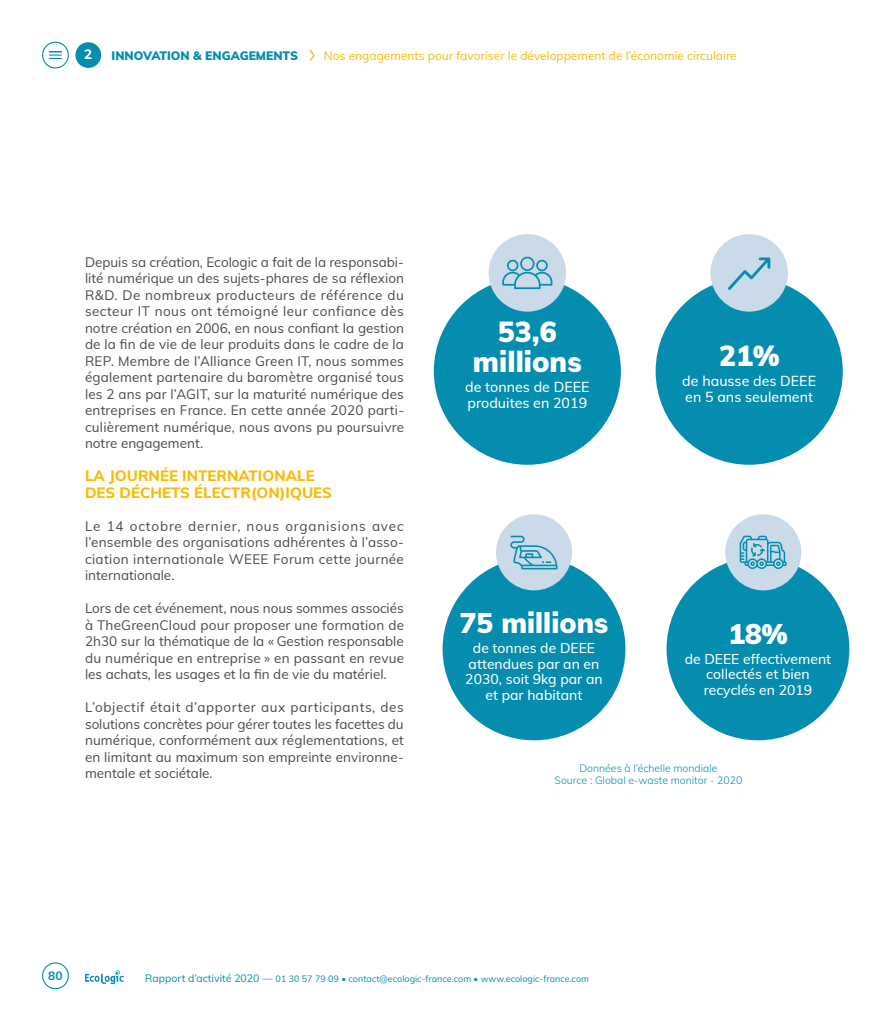
<style>
.page{position:relative;width:893px;height:1021px;background:#fff}
.page>*{position:absolute;margin:0;border:0;box-sizing:border-box;transform-origin:0 0}
.t1{font:900 28.35px/30px "Muli";color:#fff;text-align:center}
.t2{font:900 27.9px "Muli";color:#fff}
.t3{font:800 15px/16.5px "Muli";color:#faba05}
.t4{font:500 14.25px/15.9px "Muli";color:#fff}
.t5{font:500 13.95px/15.8px "Muli";color:#fff;text-align:center}
.t6{font:13.5px/16.5px "Muli";letter-spacing:.005em;color:#4a4a49;text-align:justify}
.t7{font:800 13.5px "Muli";color:#fff}
.t8{font:12px "Muli";color:#faba05}
.t9{font:900 12px "Muli";color:#058db0}
.t10{font:700 12px "Muli";color:#058db0}
.t11{font:300 10.5px/12px "Muli";color:#058db0;text-align:center}
.t12{font:9px "Muli";color:#058db0}
.s1{font-size:10.5px}
</style>
<div class="page">
<div style="left:75px;top:42px;width:26px;height:26px;background:#058db0;border-radius:50%"></div>
<svg style="left:85px;top:970px;width:39px;height:14px"></svg>
<div style="left:42px;top:962px;width:27px;height:27px;border:1px solid #058db0;border-radius:50%"></div>
<svg style="left:309px;top:50px;width:6px;height:11px"></svg>
<div style="left:42px;top:42px;width:27px;height:26px;border:1px solid #058db0;border-radius:50%"></div>
<svg style="left:49px;top:51px;width:13px;height:8px"></svg>
<div style="left:443px;top:557px;width:182px;height:183px;background:#058db0;border-radius:50%"></div>
<div style="left:496px;top:514px;width:76px;height:76px;background:#cadae8;border-radius:50%"></div>
<svg style="left:510px;top:535px;width:48px;height:34px"></svg>
<div style="left:666px;top:557px;width:183px;height:183px;background:#058db0;border-radius:50%"></div>
<div style="left:725px;top:514px;width:76px;height:76px;background:#cadae8;border-radius:50%"></div>
<svg style="left:740px;top:535px;width:47px;height:34px"></svg>
<div style="left:434px;top:277px;width:187px;height:188px;background:#058db0;border-radius:50%"></div>
<div style="left:489px;top:234px;width:77px;height:77px;background:#cadae8;border-radius:50%"></div>
<svg style="left:502px;top:257px;width:50px;height:32px"></svg>
<div style="left:656px;top:277px;width:187px;height:188px;background:#058db0;border-radius:50%"></div>
<div style="left:710px;top:234px;width:78px;height:77px;background:#cadae8;border-radius:50%"></div>
<svg style="left:728px;top:257px;width:42px;height:33px"></svg>
<p class="t7" style="left:84px;top:44px;width:10px">2</p>
<p class="t9" style="left:112px;top:47px;width:188px">INNOVATION &amp; ENGAGEMENTS</p>
<p class="t8" style="left:324px;top:47px;width:414px">Nos engagements pour favoriser le développement de l’économie circulaire</p>
<p class="t6" style="left:85px;top:253px;width:321px">Depuis sa création, Ecologic a fait de la responsabi&shy;lité numérique un des sujets-phares de sa réflexion R&amp;D. De nombreux producteurs de référence du secteur IT nous ont témoigné leur confiance dès notre création en 2006, en nous confiant la gestion de la fin de vie de leur produits dans le cadre de la REP. Membre de l’Alliance Green IT, nous sommes également partenaire du baromètre organisé tous les 2 ans par l’AGIT, sur la maturité numérique des entreprises en France. En cette année 2020 parti&shy;culièrement numérique, nous avons pu poursuivre notre engagement.</p>
<p class="t3" style="left:85px;top:467px;width:248px">LA JOURNÉE INTERNATIONALE<br>DES DÉCHETS ÉLECTR(ON)IQUES</p>
<p class="t6" style="left:85px;top:517px;width:320px">Le 14 octobre dernier, nous organisions avec l’ensemble des organisations adhérentes à l’asso&shy;ciation internationale WEEE Forum cette journée internationale.</p>
<p class="t6" style="left:85px;top:599px;width:321px">Lors de cet événement, nous nous sommes associés à TheGreenCloud pour proposer une formation de 2h30 sur la thématique de la « Gestion responsable du numérique en entreprise » en passant en revue les achats, les usages et la fin de vie du matériel.</p>
<p class="t6" style="left:85px;top:698px;width:320px">L’objectif était d’apporter aux participants, des solutions concrètes pour gérer toutes les facettes du numérique, conformément aux réglementations, et en limitant au maximum son empreinte environne&shy;mentale et sociétale.</p>
<h1 class="t1" style="left:473px;top:315px;width:110px">53,6 millions</h1>
<p class="t4" style="left:465px;top:378px;width:126px">de tonnes de DEEE produites en 2019</p>
<h1 class="t1" style="left:719px;top:339px;width:62px">21%</h1>
<p class="t4" style="left:682px;top:372px;width:135px">de hausse des DEEE en 5 ans seulement</p>
<h2 class="t2" style="left:460px;top:602px;width:150px">75 millions</h2>
<p class="t5" style="left:465px;top:639px;width:139px">de tonnes de DEEE attendues par an en<br>2030, soit 9kg par an et par habitant</p>
<h2 class="t2" style="left:728px;top:613px;width:61px">18%</h2>
<p class="t5" style="left:685px;top:650px;width:148px">de DEEE effectivement collectés et bien recyclés en 2019</p>
<p class="t11" style="left:555px;top:762px;width:189px">Données à l’échelle mondiale<br>Source : Global e-waste monitor - 2020</p>
<p class="t10" style="left:48px;top:967px;width:16px">80</p>
<p class="t12" style="left:145px;top:971px;width:445px"><span class="s1">Rapport d’activité 2020 —</span> 01 30 57 79 09 • contact@ecologic-france.com • www.ecologic-france.com</p>
</div>
